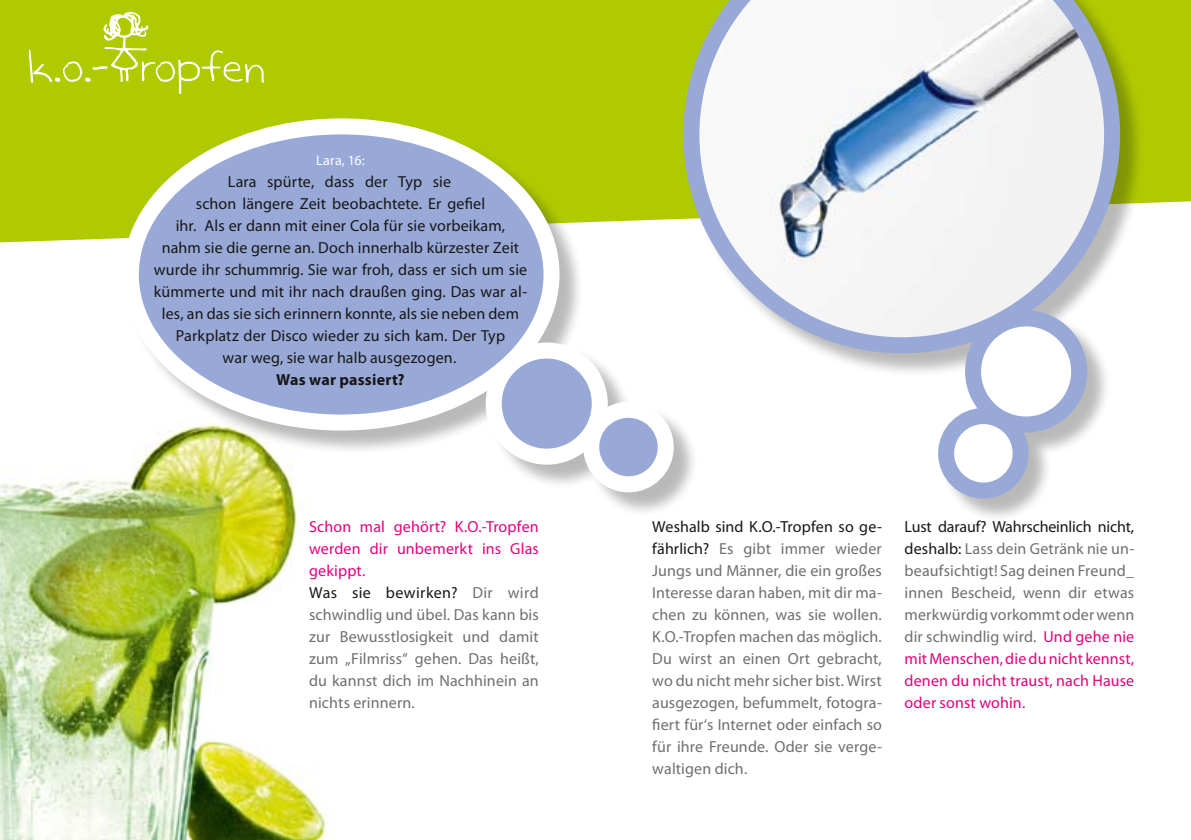
<style>
.page{position:relative;width:1191px;height:840px;background:#fff}
.page>*{position:absolute;margin:0;border:0;box-sizing:border-box;transform-origin:0 0}
.t1{font:72px "Kaileen";letter-spacing:-.01em;color:#fff}
.t2{font:16px/22px "Myriad Pro";letter-spacing:.01em;color:#6f6f6e;text-align:justify}
.t3{font:16px/22px "Myriad Pro";letter-spacing:.005em;color:#181716;text-align:center}
.t4{font:700 16px "Myriad Pro";letter-spacing:.015em;color:#181716}
.t5{font:14px "Myriad Pro";letter-spacing:.015em;color:#fff}
.s1{color:#e5007d}
.s2{color:#181716}
</style>
<div class="page">
<img style="left:0;top:480px;width:333px;height:359px">
<div style="left:0;top:0;width:1191px;height:242px;background:#afca00"></div>
<div style="left:126px;top:121px;width:572px;height:396px;background:#181716;opacity:.3"></div>
<svg style="left:591px;top:409px;width:74px;height:75px;background:#a8b6dd"></svg>
<div style="left:583px;top:401px;width:90px;height:91px;border:16px solid #fff;border-radius:50%"></div>
<svg style="left:494px;top:350px;width:106px;height:106px;background:#a6b5dc"></svg>
<div style="left:486px;top:342px;width:122px;height:122px;border:16px solid #fff;border-radius:50%"></div>
<div style="left:131px;top:126px;width:420px;height:296px;background:#98a9d7;border-radius:50%"></div>
<div style="left:123px;top:118px;width:436px;height:312px;border:16px solid #fff;border-radius:50%"></div>
<div style="left:686px;top:0;width:458px;height:377px;background:#181716;opacity:.3"></div>
<svg style="left:683px;top:0;width:437px;height:353px"></svg>
<div style="left:941px;top:313px;width:170px;height:210px;background:#181716;opacity:.3"></div>
<div style="left:973px;top:318px;width:106px;height:106px;background:#fff;border-radius:50%"></div>
<div style="left:965px;top:310px;width:122px;height:122px;border:16px solid #98a9d7;border-radius:50%"></div>
<svg style="left:946px;top:416px;width:74px;height:74px"></svg>
<div style="left:938px;top:408px;width:90px;height:90px;border:16px solid #98a9d7;border-radius:50%"></div>
<h1 class="t1" style="left:28px;top:12px;width:239px">k.o.-Tropfen</h1>
<p class="t5" style="left:316px;top:151px;width:50px">Lara, 16:</p>
<p class="t3" style="left:154px;top:170px;width:375px">Lara spürte, dass der Typ sie<br>schon längere Zeit beobachtete. Er gefiel<br>ihr. Als er dann mit einer Cola für sie vorbeikam,<br>nahm sie die gerne an. Doch innerhalb kürzester Zeit wurde ihr schummrig. Sie war froh, dass er sich um sie kümmerte und mit ihr nach draußen ging. Das war al&shy;les, an das sie sich erinnern konnte, als sie neben dem Parkplatz der Disco wieder zu sich kam. Der Typ<br>war weg, sie war halb ausgezogen.</p>
<p class="t4" style="left:276px;top:369px;width:130px">Was war passiert?</p>
<p class="t2" style="left:309px;top:515px;width:231px;text-align:left"><span class="s1">Schon mal gehört? K.O.-Tropfen werden dir unbemerkt ins Glas gekippt.<br></span><span class="s2">Was sie bewirken?</span> Dir wird schwindlig und übel. Das kann bis zur Bewusstlosigkeit und damit zum „Filmriss“ gehen. Das heißt, du kannst dich im Nachhinein an nichts erinnern.</p>
<p class="t2" style="left:652px;top:515px;width:231px"><span class="s2">Weshalb sind K.O.-Tropfen so ge&shy;fährlich?</span> Es gibt immer wieder Jungs und Männer, die ein großes Interesse daran haben, mit dir ma&shy;chen zu können, was sie wollen.<br>K.O.-Tropfen machen das möglich.<br>Du wirst an einen Ort gebracht, wo du nicht mehr sicher bist. Wirst ausgezogen, befummelt, fotogra&shy;fiert für‘s Internet oder einfach so für ihre Freunde. Oder sie verge&shy;waltigen dich.</p>
<p class="t2" style="left:904px;top:515px;width:231px"><span class="s2">Lust darauf? Wahrscheinlich nicht, deshalb:</span> Lass dein Getränk nie un&shy;beaufsichtigt! Sag deinen Freund_ innen Bescheid, wenn dir etwas merkwürdig vorkommt oder wenn dir schwindlig wird. <span class="s1">Und gehe nie mit Menschen, die du nicht kennst, denen du nicht traust, nach Hause oder sonst wohin.</span></p>
</div>
